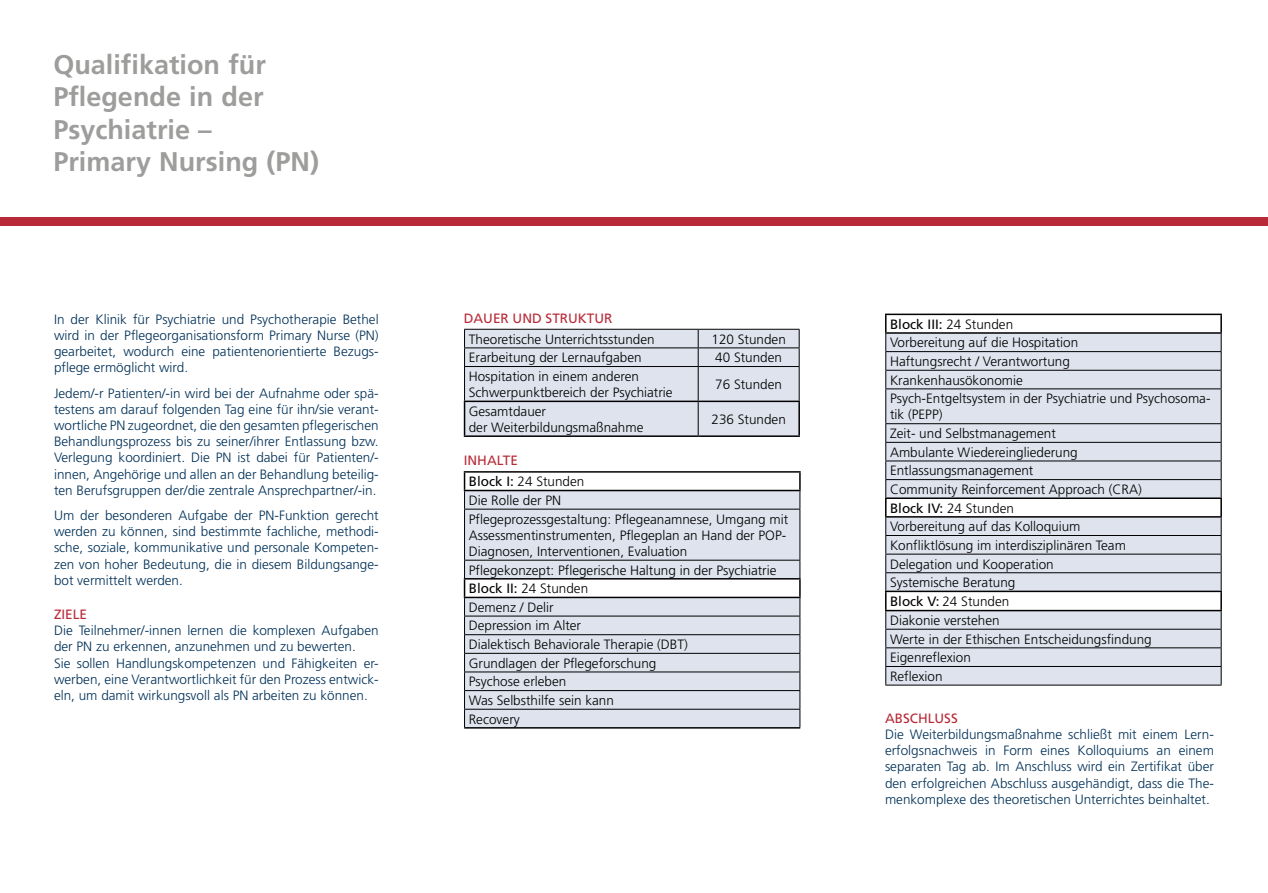
<style>
.page{position:relative;width:1268px;height:893px;background:#fff}
.page>*{position:absolute;margin:0;border:0;box-sizing:border-box;transform-origin:0 0}
.t1{font:700 27px/32.4px "Frutiger LT Std";color:#9d9d9c}
.t2{font:300 13.5px/16.2px "Frutiger LT Std";color:#003158;text-align:justify}
.t3{font:300 13.5px/18.6px "Frutiger LT Std";color:#000}
.t4{font:13.5px "Frutiger LT Std";color:#b82a37}
.s1{font-weight:400;color:#b82a37}
.s2{font-weight:400}
</style>
<div class="page">
<hr style="left:463px;top:401px;width:235px;height:1px;background:#000">
<hr style="left:463px;top:402px;width:2px;height:33px;background:#000">
<hr style="left:463px;top:435px;width:235px;height:2px;background:#000">
<hr style="left:698px;top:435px;width:101px;height:2px;background:#000">
<svg style="left:464px;top:329px;width:335px;height:107px;background:#d2d7e1"></svg>
<hr style="left:698px;top:347px;width:101px;height:1px;background:#000">
<hr style="left:463px;top:471px;width:337px;height:2px;background:#000">
<svg style="left:463px;top:472px;width:337px;height:255px;background:#d6dae3"></svg>
<hr style="left:463px;top:597px;width:337px;height:1px;background:#000">
<hr style="left:464px;top:727px;width:336px;height:2px;background:#000">
<div style="left:0;top:217px;width:1267px;height:8px;background:#b82a37"></div>
<div style="left:886px;top:334px;width:334px;height:89px;background:#dee3ee"></div>
<hr style="left:885px;top:388px;width:336px;height:1px;background:#000">
<hr style="left:885px;top:423px;width:336px;height:1px;background:#000">
<hr style="left:885px;top:685px;width:336px;height:1px;background:#000">
<hr style="left:885px;top:389px;width:1px;height:34px;background:#000">
<hr style="left:1220px;top:389px;width:1px;height:34px;background:#000">
<hr style="left:885px;top:351px;width:336px;height:1px;background:#000">
<hr style="left:885px;top:370px;width:336px;height:1px;background:#000">
<hr style="left:884px;top:314px;width:337px;height:1px;background:#000">
<svg style="left:885px;top:315px;width:1px;height:73px"></svg>
<svg style="left:1220px;top:315px;width:1px;height:73px"></svg>
<hr style="left:884px;top:332px;width:337px;height:2px;background:#000">
<svg style="left:885px;top:424px;width:336px;height:261px;background:#ccd0d8"></svg>
<hr style="left:884px;top:610px;width:337px;height:1px;background:#000">
<h1 class="t1" style="left:53px;top:49px;width:267px">Qualifikation für<br>Pflegende in der<br>Psychiatrie –<br>Primary Nursing (PN)</h1>
<p class="t2" style="left:54px;top:311px;width:326px">In der Klinik für Psychiatrie und Psychotherapie Bethel wird in der Pflegeorganisationsform Primary Nurse (PN) gearbeitet, wodurch eine patientenorientierte Bezugs&shy;pflege ermöglicht wird.</p>
<p class="t2" style="left:54px;top:385px;width:326px">Jedem/-r Patienten/-in wird bei der Aufnahme oder spä&shy;testens am darauf folgenden Tag eine für ihn/sie verant&shy;wortliche PN zugeordnet, die den gesamten pflegerischen Behandlungsprozess bis zu seiner/ihrer Entlassung bzw.<br>Verlegung koordiniert. Die PN ist dabei für Patienten/- innen, Angehörige und allen an der Behandlung beteilig&shy;ten Berufsgruppen der/die zentrale Ansprechpartner/-in.</p>
<p class="t2" style="left:54px;top:507px;width:326px">Um der besonderen Aufgabe der PN-Funktion gerecht werden zu können, sind bestimmte fachliche, methodi&shy;sche, soziale, kommunikative und personale Kompeten&shy;zen von hoher Bedeutung, die in diesem Bildungsange&shy;bot vermittelt werden.</p>
<p class="t4" style="left:54px;top:606px;width:35px">ZIELE</p>
<p class="t2" style="left:54px;top:623px;width:326px;text-align:left">Die Teilnehmer/-innen lernen die komplexen Aufgaben der PN zu erkennen, anzunehmen und zu bewerten.<br>Sie sollen Handlungskompetenzen und Fähigkeiten er&shy;werben, eine Verantwortlichkeit für den Prozess entwick&shy;eln, um damit wirkungsvoll als PN arbeiten zu können.</p>
<p class="t4" style="left:463px;top:310px;width:150px">DAUER UND STRUKTUR</p>
<p class="t3" style="left:468px;top:330px;width:187px">Theoretische Unterrichtsstunden</p>
<p class="t3" style="left:711px;top:330px;width:76px">120 Stunden</p>
<p class="t3" style="left:468px;top:348px;width:174px">Erarbeitung der Lernaufgaben</p>
<p class="t3" style="left:715px;top:348px;width:68px">40 Stunden</p>
<p class="t3" style="left:468px;top:368px;width:205px;line-height:16.2px">Hospitation in einem anderen<br>Schwerpunktbereich der Psychiatrie</p>
<p class="t3" style="left:715px;top:375px;width:68px">76 Stunden</p>
<p class="t3" style="left:468px;top:403px;width:176px;line-height:16.2px">Gesamtdauer<br>der Weiterbildungsmaßnahme</p>
<p class="t3" style="left:711px;top:410px;width:76px">236 Stunden</p>
<p class="t3" style="left:468px;top:450px;width:117px;line-height:21.1px;text-indent:-5px"><span class="s1">INHALTE<br></span><span class="s2">Block I:</span> 24 Stunden</p>
<p class="t3" style="left:468px;top:491px;width:321px">Die Rolle der PN<br>Pflegeprozessgestaltung: Pflegeanamnese, Umgang mit</p>
<p class="t3" style="left:468px;top:527px;width:319px;line-height:16.2px">Assessmentinstrumenten, Pflegeplan an Hand der POP-<br>Diagnosen, Interventionen, Evaluation</p>
<p class="t3" style="left:468px;top:561px;width:309px">Pflegekonzept: Pflegerische Haltung in der Psychiatrie<br><span class="s2">Block II:</span> 24 Stunden<br>Demenz / Delir<br>Depression im Alter<br>Dialektisch Behaviorale Therapie (DBT)<br>Grundlagen der Pflegeforschung<br>Psychose erleben<br>Was Selbsthilfe sein kann<br>Recovery</p>
<p class="t3" style="left:889px;top:315px;width:322px"><span class="s2">Block III:</span> 24 Stunden<br>Vorbereitung auf die Hospitation<br>Haftungsrecht / Verantwortung<br>Krankenhausökonomie<br>Psych-Entgeltsystem in der Psychiatrie und Psychosoma-</p>
<p class="t3" style="left:889px;top:406px;width:263px">tik (PEPP)<br>Zeit- und Selbstmanagement<br>Ambulante Wiedereingliederung<br>Entlassungsmanagement<br>Community Reinforcement Approach (CRA)<br><span class="s2">Block IV:</span> 24 Stunden<br>Vorbereitung auf das Kolloquium<br>Konfliktlösung im interdisziplinären Team<br>Delegation und Kooperation<br>Systemische Beratung<br><span class="s2">Block V:</span> 24 Stunden<br>Diakonie verstehen<br>Werte in der Ethischen Entscheidungsfindung<br>Eigenreflexion<br>Reflexion</p>
<p class="t4" style="left:884px;top:710px;width:74px">ABSCHLUSS</p>
<p class="t2" style="left:884px;top:726px;width:330px">Die Weiterbildungsmaßnahme schließt mit einem Lern&shy;erfolgsnachweis in Form eines Kolloquiums an einem separaten Tag ab. Im Anschluss wird ein Zertifikat über den erfolgreichen Abschluss ausgehändigt, dass die The&shy;menkomplexe des theoretischen Unterrichtes beinhaltet.</p>
</div>
